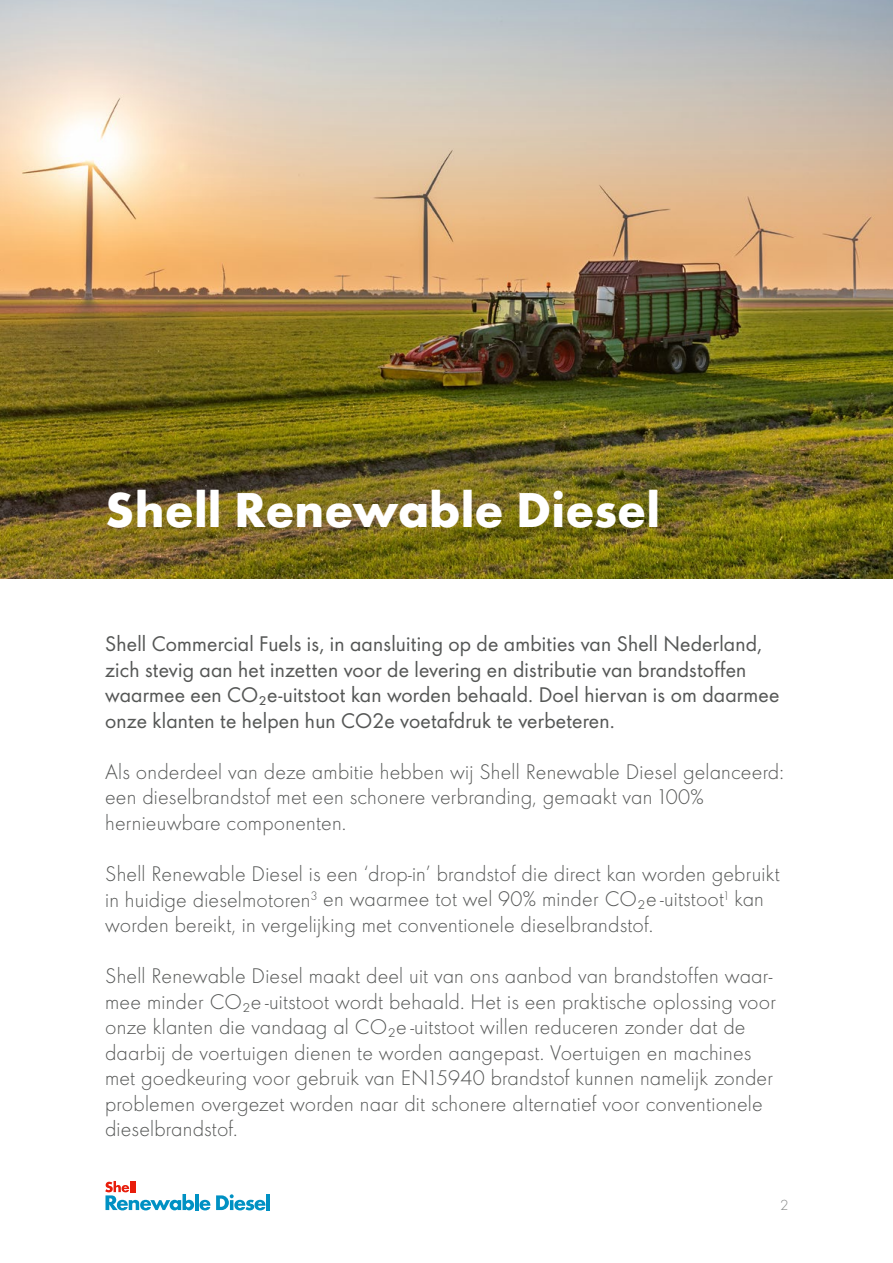
<style>
.page{position:relative;width:893px;height:1263px;background:#fff}
.page>*{position:absolute;margin:0;border:0;box-sizing:border-box;transform-origin:0 0}
.t1{font:700 45px "Shell";color:#fff}
.t2{font:300 19.5px/25.5px "Shell";letter-spacing:.01em;color:#555756}
.t3{font:19.5px/25.5px "Shell";letter-spacing:.01em;color:#555756}
.t4{font:300 13.5px "Shell";color:#878988}
</style>
<div class="page">
<svg style="left:105px;top:1181px;width:105px;height:29px"></svg>
<svg style="left:216px;top:1194px;width:49px;height:16px"></svg>
<hr style="left:266px;top:1194px;width:4px;height:16px;background:#0091c3">
<img style="left:0;top:0;width:893px;height:579px">
<h1 class="t1" style="left:105px;top:472px;width:556px">Shell Renewable Diesel</h1>
<p class="t3" style="left:105px;top:630px;width:676px">Shell Commercial Fuels is, in aansluiting op de ambities van Shell Nederland, zich stevig aan het inzetten voor de levering en distributie van brandstoffen waarmee een CO₂e-uitstoot kan worden behaald. Doel hiervan is om daarmee onze klanten te helpen hun CO2e voetafdruk te verbeteren.</p>
<p class="t2" style="left:105px;top:758px;width:680px">Als onderdeel van deze ambitie hebben wij Shell Renewable Diesel gelanceerd: een dieselbrandstof met een schonere verbranding, gemaakt van 100% hernieuwbare componenten.</p>
<p class="t2" style="left:105px;top:860px;width:676px">Shell Renewable Diesel is een ‘drop-in’ brandstof die direct kan worden gebruikt in huidige dieselmotoren<sup>3</sup> en waarmee tot wel 90% minder CO₂e -uitstoot<sup>1</sup> kan worden bereikt, in vergelijking met conventionele dieselbrandstof.</p>
<p class="t2" style="left:105px;top:962px;width:673px">Shell Renewable Diesel maakt deel uit van ons aanbod van brandstoffen waar&shy;mee minder CO₂e -uitstoot wordt behaald. Het is een praktische oplossing voor onze klanten die vandaag al CO₂e -uitstoot willen reduceren zonder dat de daarbij de voertuigen dienen te worden aangepast. Voertuigen en machines met goedkeuring voor gebruik van EN15940 brandstof kunnen namelijk zonder problemen overgezet worden naar dit schonere alternatief voor conventionele dieselbrandstof.</p>
<p class="t4" style="left:780px;top:1195px;width:9px">2</p>
</div>
